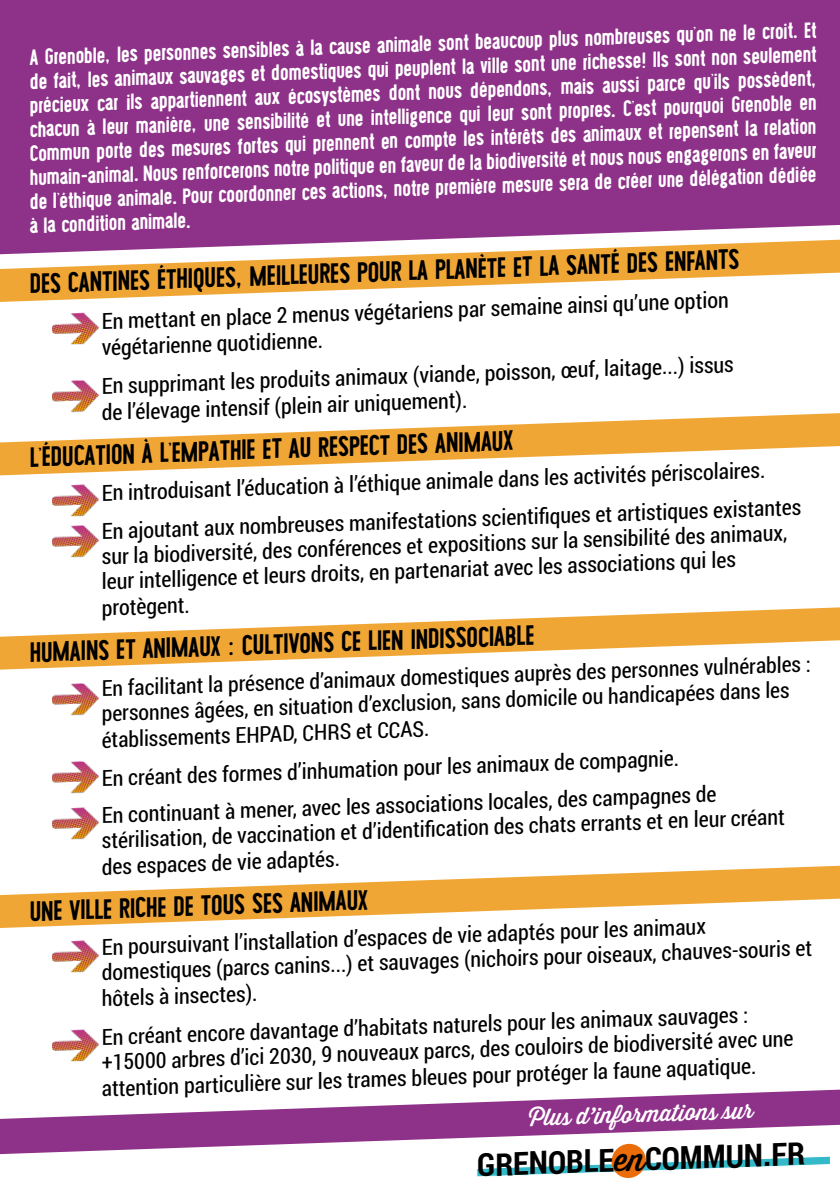
<style>
.page{position:relative;width:840px;height:1191px;background:#fff}
.page>*{position:absolute;margin:0;border:0;box-sizing:border-box;transform-origin:0 0}
.t1{font:700 31.6px "Roboto Condensed";color:#000}
.t2{font:700 28px "Wask New";color:#000}
.t3{font:22.6px "Thirsty Rough Reg";color:#fff}
.t4{font:22px/25.6px "Roboto Condensed";color:#000}
.t5{font:700 22px/24px "Wask New";color:#fff}
.t6{font:21.8px/26.4px "Roboto Condensed";color:#000}
.s1{font-family:"Thirsty Rough Reg";font-weight:400}
</style>
<div class="page">
<svg style="left:0;top:865px;width:839px;height:63px;fill:#f0a635"></svg>
<svg style="left:0;top:607px;width:839px;height:62px;fill:#f0a635"></svg>
<svg style="left:0;top:413px;width:839px;height:62px;fill:#f0a635"></svg>
<svg style="left:0;top:254px;width:839px;height:48px;fill:#f0a635"></svg>
<div style="left:0;top:0;width:839px;height:254px;background:#8e3189"></div>
<svg style="left:476px;top:1156px;width:354px;height:21px"></svg>
<div style="left:611px;top:1143px;width:34px;height:35px;background:#eb6d0a;border-radius:50%"></div>
<svg style="left:0;top:1089px;width:839px;height:65px;fill:#8e3189"></svg>
<img style="left:52px;top:312px;width:47px;height:33px">
<img style="left:52px;top:380px;width:47px;height:34px">
<img style="left:52px;top:484px;width:47px;height:33px">
<img style="left:52px;top:525px;width:47px;height:33px">
<img style="left:52px;top:683px;width:47px;height:33px">
<img style="left:52px;top:761px;width:47px;height:33px">
<img style="left:52px;top:807px;width:47px;height:33px">
<img style="left:52px;top:940px;width:47px;height:33px">
<img style="left:52px;top:1029px;width:47px;height:33px">
<p class="t5" style="left:23px;top:44px;width:794px;rotate:-2deg">A Grenoble, les personnes sensibles à la cause animale sont beaucoup plus nombreuses qu’on ne le croit. Et de fait, les animaux sauvages et domestiques qui peuplent la ville sont une richesse! Ils sont non seulement précieux car ils appartiennent aux écosystèmes dont nous dépendons, mais aussi parce qu’ils possèdent, chacun à leur manière, une sensibilité et une intelligence qui leur sont propres. C’est pourquoi Grenoble en Commun porte des mesures fortes qui prennent en compte les intérêts des animaux et repensent la relation humain-animal. Nous renforcerons notre politique en faveur de la biodiversité et nous nous engagerons en faveur de l’éthique animale. Pour coordonner ces actions, notre première mesure sera de créer une délégation dédiée à la condition animale.</p>
<p class="t2" style="left:29px;top:266px;width:711px;rotate:-2deg">DES CANTINES ÉTHIQUES, MEILLEURES POUR LA PLANÈTE ET LA SANTÉ DES ENFANTS</p>
<p class="t4" style="left:100px;top:308px;width:629px;rotate:-2deg">En mettant en place 2 menus végétariens par semaine ainsi qu’une option végétarienne quotidienne.</p>
<p class="t4" style="left:101px;top:372px;width:633px;rotate:-2deg">En supprimant les produits animaux (viande, poisson, œuf, laitage...) issus</p>
<p class="t4" style="left:101px;top:399px;width:367px;rotate:-2deg">de l’élevage intensif (plein air uniquement).</p>
<p class="t2" style="left:29px;top:440px;width:485px;rotate:-2deg">L’ÉDUCATION À L’EMPATHIE ET AU RESPECT DES ANIMAUX</p>
<p class="t4" style="left:101px;top:479px;width:665px;rotate:-2deg">En introduisant l’éducation à l’éthique animale dans les activités périscolaires.</p>
<p class="t4" style="left:98px;top:518px;width:704px;rotate:-2deg">En ajoutant aux nombreuses manifestations scientifi ques et artistiques existantes sur la biodiversité, des conférences et expositions sur la sensibilité des animaux, leur intelligence et leurs droits, en partenariat avec les associations qui les protègent.</p>
<p class="t2" style="left:29px;top:635px;width:506px;rotate:-2deg">HUMAINS ET ANIMAUX : CULTIVONS CE LIEN INDISSOCIABLE</p>
<p class="t6" style="left:101px;top:674px;width:710px;rotate:-2deg">En facilitant la présence d’animaux domestiques auprès des personnes vulnérables :</p>
<p class="t6" style="left:100px;top:699px;width:690px;rotate:-2deg">personnes âgées, en situation d’exclusion, sans domicile ou handicapées dans les établissements EHPAD, CHRS et CCAS.</p>
<p class="t4" style="left:101px;top:764px;width:579px;rotate:-2deg">En créant des formes d’inhumation pour les animaux de compagnie.</p>
<p class="t4" style="left:99px;top:801px;width:685px;rotate:-2deg">En continuant à mener, avec les associations locales, des campagnes de stérilisation, de vaccination et d’identifi cation des chats errants et en leur créant des espaces de vie adaptés.</p>
<p class="t2" style="left:29px;top:894px;width:339px;rotate:-2deg">UNE VILLE RICHE DE TOUS SES ANIMAUX</p>
<p class="t4" style="left:99px;top:933px;width:712px;rotate:-2deg">En poursuivant l’installation d’espaces de vie adaptés pour les animaux domestiques (parcs canins...) et sauvages (nichoirs pour oiseaux, chauves-souris et hôtels à insectes).</p>
<p class="t4" style="left:99px;top:1023px;width:694px;rotate:-2deg">En créant encore davantage d’habitats naturels pour les animaux sauvages : +15000 arbres d’ici 2030, 9 nouveaux parcs, des couloirs de biodiversité avec une attention particulière sur les trames bleues pour protéger la faune aquatique.</p>
<p class="t3" style="left:528px;top:1101px;width:226px;rotate:-2deg">Plus d’informations s ur</p>
<p class="t1" style="left:475px;top:1142px;width:329px;rotate:-2deg">GRENOBLE<span class="s1">en</span>COMMUN.FR</p>
</div>
